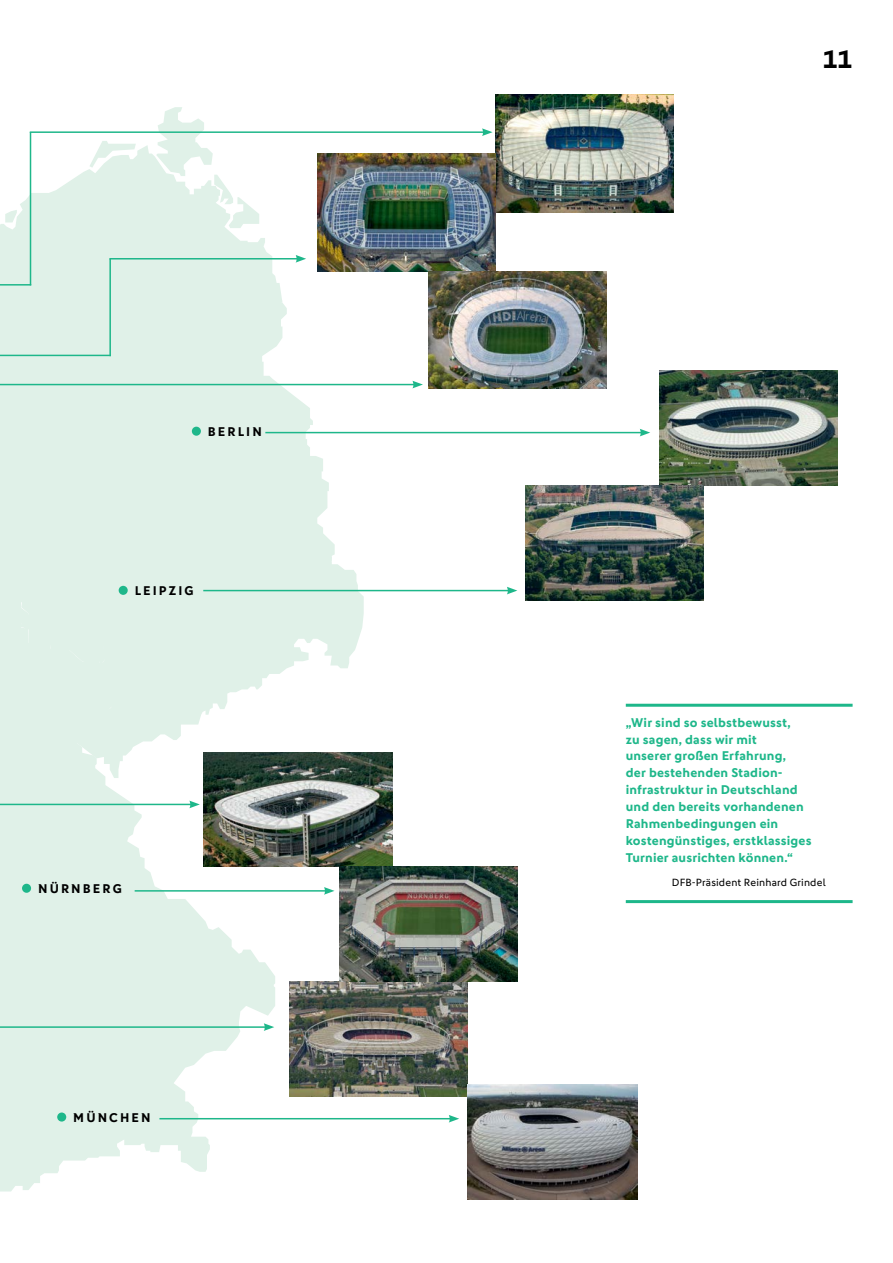
<style>
.page{position:relative;width:893px;height:1263px;background:#fff}
.page>*{position:absolute;margin:0;border:0;box-sizing:border-box;transform-origin:0 0}
.t1{font:700 25.5px "DFB Sans";color:#000}
.t2{font:700 12.75px/17px "DFB Sans";letter-spacing:.01em;color:#1eb78a}
.t3{font:700 12.75px "DFB Sans";letter-spacing:.165em;color:#000}
.t4{font:10.5px "DFB Sans";letter-spacing:.015em;color:#000}
</style>
<div class="page">
<svg style="left:197px;top:301px;width:138px;height:253px;fill:#e0f1e8"></svg>
<svg style="left:197px;top:554px;width:167px;height:171px;fill:#e0f1e8"></svg>
<svg style="left:0;top:776px;width:275px;height:415px;fill:#e0f1e8"></svg>
<svg style="left:197px;top:407px;width:35px;height:43px"></svg>
<div style="left:0;top:351px;width:197px;height:425px;background:#e0f1e8"></div>
<svg style="left:0;top:107px;width:282px;height:244px"></svg>
<div style="left:192px;top:427px;width:9px;height:9px;background:#1eb78a;border-radius:50%"></div>
<div style="left:119px;top:586px;width:9px;height:9px;background:#1eb78a;border-radius:50%"></div>
<div style="left:22px;top:884px;width:9px;height:9px;background:#1eb78a;border-radius:50%"></div>
<div style="left:57px;top:1112px;width:9px;height:9px;background:#1eb78a;border-radius:50%"></div>
<img style="left:290px;top:982px;width:178px;height:114px">
<img style="left:659px;top:371px;width:178px;height:114px">
<img style="left:496px;top:94px;width:178px;height:118px">
<img style="left:317px;top:153px;width:179px;height:118px">
<img style="left:428px;top:271px;width:178px;height:118px">
<img style="left:468px;top:1084px;width:170px;height:115px">
<img style="left:526px;top:485px;width:178px;height:115px">
<img style="left:203px;top:752px;width:190px;height:115px">
<img style="left:339px;top:867px;width:178px;height:115px">
<hr style="left:203px;top:590px;width:306px;height:1px;background:#1eb78a">
<svg style="left:507px;top:587px;width:10px;height:7px"></svg>
<hr style="left:0;top:804px;width:192px;height:1px;background:#1eb78a">
<svg style="left:189px;top:801px;width:11px;height:7px"></svg>
<hr style="left:135px;top:890px;width:191px;height:2px;background:#1eb78a">
<svg style="left:324px;top:887px;width:10px;height:8px"></svg>
<hr style="left:0;top:1026px;width:266px;height:2px;background:#1eb78a">
<svg style="left:264px;top:1023px;width:10px;height:8px"></svg>
<hr style="left:159px;top:1118px;width:292px;height:1px;background:#1eb78a">
<svg style="left:449px;top:1115px;width:10px;height:7px"></svg>
<hr style="left:265px;top:432px;width:377px;height:1px;background:#1eb78a">
<svg style="left:640px;top:429px;width:10px;height:7px"></svg>
<hr style="left:0;top:384px;width:415px;height:1px;background:#1eb78a">
<svg style="left:412px;top:381px;width:11px;height:7px"></svg>
<hr style="left:0;top:355px;width:111px;height:1px;background:#1eb78a">
<hr style="left:109px;top:258px;width:189px;height:1px;background:#1eb78a">
<svg style="left:296px;top:255px;width:10px;height:8px"></svg>
<hr style="left:30px;top:131px;width:454px;height:2px;background:#1eb78a">
<svg style="left:482px;top:128px;width:11px;height:8px"></svg>
<hr style="left:30px;top:132px;width:1px;height:153px;background:#1eb78a">
<hr style="left:109px;top:259px;width:2px;height:97px;background:#1eb78a">
<hr style="left:626px;top:704px;width:227px;height:3px;background:#1eb78a">
<hr style="left:626px;top:900px;width:227px;height:3px;background:#1eb78a">
<hr style="left:0;top:284px;width:31px;height:2px;background:#1eb78a">
<p class="t3" style="left:208px;top:424px;width:55px">BERLIN</p>
<p class="t3" style="left:135px;top:583px;width:60px">LEIPZIG</p>
<p class="t3" style="left:38px;top:881px;width:85px">NÜRNBERG</p>
<p class="t3" style="left:73px;top:1109px;width:79px">MÜNCHEN</p>
<h1 class="t1" style="left:822px;top:44px;width:32px">11</h1>
<p class="t2" style="left:626px;top:714px;width:187px">„Wir sind so selbstbewusst,<br>zu sagen, dass wir mit<br>unserer großen Erfahrung,<br>der bestehenden Stadion&shy;infrastruktur in Deutschland und den bereits vorhandenen<br>Rahmenbedingungen ein kostengünstiges, erstklassiges<br>Turnier ausrichten können.“</p>
<p class="t4" style="left:672px;top:876px;width:155px">DFB-Präsident Reinhard Grindel</p>
</div>
